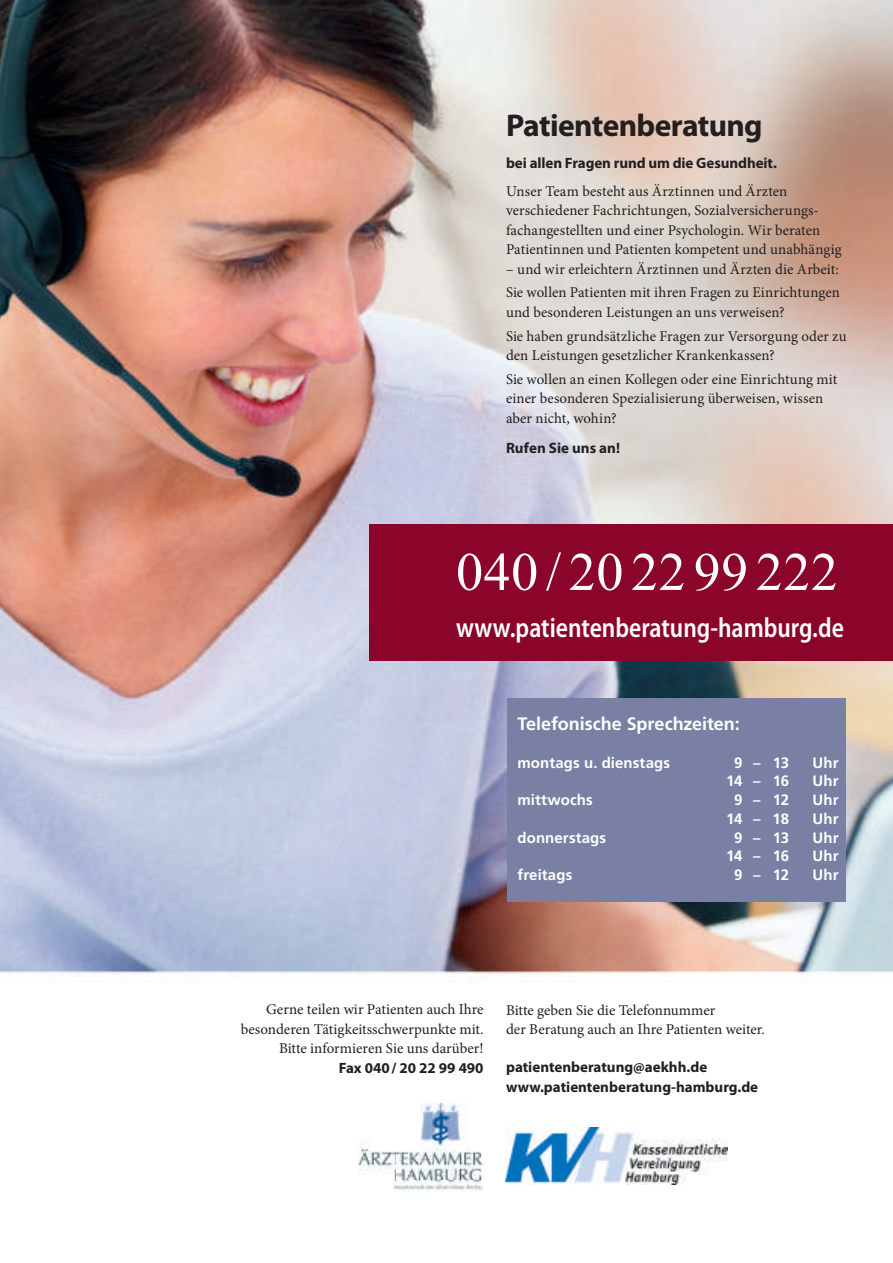
<style>
.page{position:relative;width:893px;height:1263px;background:#fff}
.page>*{position:absolute;margin:0;border:0;box-sizing:border-box;transform-origin:0 0}
.t1{font:54px "Mongolian Baiti";letter-spacing:.01em;color:#fff}
.t2{font:31.5px "Myriad Pro Bold OV RJNKFA";letter-spacing:-.02em;color:#231f20}
.t3{font:28.05px "Myriad Pro Semibold Semi Cn OV ZJNKFA";color:#fff;scale:.91 1}
.t4{font:18px "Frutiger LT Bold OV DKNKFA";letter-spacing:-.005em;color:#fff}
.t5{font:15px/19.5px "Minion Pro";color:#231f20}
.t6{font:15px/19.5px "Myriad Pro Bold OV RJNKFA";color:#231f20}
.t7{font:15px "Frutiger LT Bold OV DKNKFA";letter-spacing:.005em;color:#fff}
</style>
<div class="page">
<img style="left:0;top:0;width:893px;height:1183px">
<img style="left:310px;top:1091px;width:174px;height:101px">
<img style="left:506px;top:1127px;width:221px;height:58px">
<div style="left:370px;top:524px;width:523px;height:136px;background:#8b0429"></div>
<div style="left:507px;top:698px;width:339px;height:203px;background:#7980a4"></div>
<h2 class="t2" style="left:506px;top:107px;width:258px">Patientenberatung</h2>
<p class="t6" style="left:506px;top:153px;width:273px">bei allen Fragen rund um die Gesundheit.</p>
<p class="t5" style="left:506px;top:181px;width:337px">Unser Team besteht aus Ärztinnen und Ärzten verschiedener Fachrichtungen, Sozialversicherungs&shy;fachangestellten und einer Psychologin. Wir beraten Patientinnen und Patienten kompetent und unabhängig</p>
<p class="t5" style="left:506px;top:256px;width:335px;line-height:23.7px">– und wir erleichtern Ärztinnen und Ärzten die Arbeit:<br>Sie wollen Patienten mit ihren Fragen zu Einrichtungen</p>
<p class="t5" style="left:506px;top:300px;width:342px;line-height:23.7px">und besonderen Leistungen an uns verweisen?<br>Sie haben grundsätzliche Fragen zur Versorgung oder zu</p>
<p class="t5" style="left:506px;top:343px;width:333px;line-height:23.7px">den Leistungen gesetzlicher Krankenkassen?<br>Sie wollen an einen Kollegen oder eine Einrichtung mit</p>
<p class="t5" style="left:506px;top:388px;width:319px">einer besonderen Spezialisierung überweisen, wissen aber nicht, wohin?</p>
<p class="t6" style="left:506px;top:438px;width:116px">Rufen Sie uns an!</p>
<h1 class="t1" style="left:456px;top:543px;width:383px">040 / 20 22 99 222</h1>
<h3 class="t3" style="left:456px;top:611px;width:428px">www.patientenberatung-hamburg.de</h3>
<p class="t4" style="left:518px;top:717px;width:224px">Telefonische Sprechzeiten:</p>
<p class="t7" style="left:518px;top:756px;width:154px">montags u. dienstags</p>
<p class="t7" style="left:734px;top:756px;width:56px">9 – 13</p>
<p class="t7" style="left:813px;top:756px;width:27px">Uhr</p>
<p class="t7" style="left:726px;top:775px;width:64px">14 – 16</p>
<p class="t7" style="left:813px;top:775px;width:27px">Uhr</p>
<p class="t7" style="left:518px;top:794px;width:77px">mittwochs</p>
<p class="t7" style="left:734px;top:794px;width:56px">9 – 12</p>
<p class="t7" style="left:813px;top:794px;width:27px">Uhr</p>
<p class="t7" style="left:726px;top:813px;width:64px">14 – 18</p>
<p class="t7" style="left:813px;top:813px;width:27px">Uhr</p>
<p class="t7" style="left:518px;top:831px;width:90px">donnerstags</p>
<p class="t7" style="left:734px;top:831px;width:56px">9 – 13</p>
<p class="t7" style="left:813px;top:831px;width:27px">Uhr</p>
<p class="t7" style="left:726px;top:850px;width:64px">14 – 16</p>
<p class="t7" style="left:813px;top:850px;width:27px">Uhr</p>
<p class="t7" style="left:518px;top:869px;width:56px">freitags</p>
<p class="t7" style="left:734px;top:869px;width:56px">9 – 12</p>
<p class="t7" style="left:813px;top:869px;width:27px">Uhr</p>
<p class="t5" style="left:241px;top:999px;width:244px;text-align:right">Gerne teilen wir Patienten auch Ihre besonderen Tätigkeitsschwerpunkte mit.<br>Bitte informieren Sie uns darüber!</p>
<p class="t6" style="left:339px;top:1058px;width:146px">Fax 040 / 20 22 99 490</p>
<p class="t5" style="left:506px;top:1000px;width:260px">Bitte geben Sie die Telefonnummer<br>der Beratung auch an Ihre Patienten weiter.</p>
<p class="t6" style="left:506px;top:1057px;width:254px">patientenberatung@aekhh.de www.patientenberatung-hamburg.de</p>
</div>
